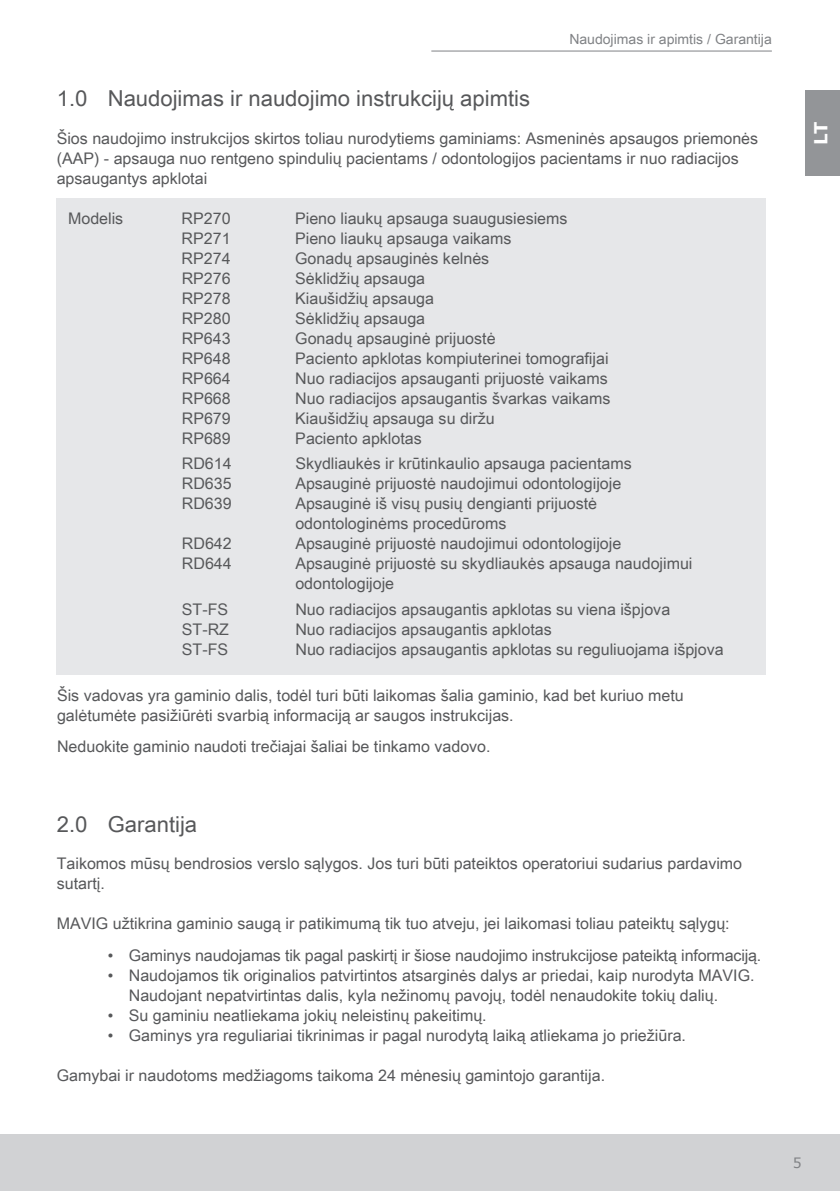
<style>
.page{position:relative;width:840px;height:1191px;background:#fff}
.page>*{position:absolute;margin:0;border:0;box-sizing:border-box;transform-origin:0 0}
.t1{font:22px "Arial Unicode MS";color:#57585a}
.t2{font:700 18px "Verdana";color:#fff}
.t3{font:16px/20px "Arial Unicode MS";color:#57585a}
.t4{font:14px "Arial Unicode MS";color:#808285}
.t5{font:14px "Verdana";color:#808285}
</style>
<div class="page">
<div style="left:0;top:1134px;width:839px;height:57px;background:#d1d2d4"></div>
<div style="left:805px;top:91px;width:34px;height:85px;background:#939598"></div>
<hr style="left:431px;top:51px;width:340px;height:1px;background:#808285">
<div style="left:57px;top:198px;width:708px;height:477px;background:#e6e7e9"></div>
<p class="t4" style="left:569px;top:29px;width:204px">Naudojimas ir apimtis / Garantija</p>
<h1 class="t1" style="left:57px;top:83px;width:474px">1.0 Naudojimas ir naudojimo instrukcijų apimtis</h1>
<p class="t3" style="left:57px;top:127px;width:702px">Šios naudojimo instrukcijos skirtos toliau nurodytiems gaminiams: Asmeninės apsaugos priemonės (AAP) - apsauga nuo rentgeno spindulių pacientams / odontologijos pacientams ir nuo radiacijos apsaugantys apklotai</p>
<p class="t3" style="left:68px;top:207px;width:57px">Modelis</p>
<p class="t3" style="left:181px;top:207px;width:50px">RP270</p>
<p class="t3" style="left:295px;top:207px;width:274px">Pieno liaukų apsauga suaugusiesiems</p>
<p class="t3" style="left:181px;top:227px;width:50px">RP271</p>
<p class="t3" style="left:295px;top:227px;width:218px">Pieno liaukų apsauga vaikams</p>
<p class="t3" style="left:181px;top:247px;width:50px">RP274</p>
<p class="t3" style="left:295px;top:247px;width:195px">Gonadų apsauginės kelnės</p>
<p class="t3" style="left:181px;top:267px;width:50px">RP276</p>
<p class="t3" style="left:295px;top:267px;width:131px">Sėklidžių apsauga</p>
<p class="t3" style="left:181px;top:287px;width:50px">RP278</p>
<p class="t3" style="left:295px;top:287px;width:140px">Kiaušidžių apsauga</p>
<p class="t3" style="left:182px;top:307px;width:50px">RP280</p>
<p class="t3" style="left:295px;top:307px;width:131px">Sėklidžių apsauga</p>
<p class="t3" style="left:182px;top:327px;width:50px">RP643</p>
<p class="t3" style="left:295px;top:327px;width:202px">Gonadų apsauginė prijuostė</p>
<p class="t3" style="left:182px;top:347px;width:50px">RP648</p>
<p class="t3" style="left:295px;top:347px;width:315px">Paciento apklotas kompiuterinei tomografijai</p>
<p class="t3" style="left:182px;top:367px;width:50px">RP664</p>
<p class="t3" style="left:295px;top:367px;width:314px">Nuo radiacijos apsauganti prijuostė vaikams</p>
<p class="t3" style="left:182px;top:387px;width:50px">RP668</p>
<p class="t3" style="left:295px;top:387px;width:316px">Nuo radiacijos apsaugantis švarkas vaikams</p>
<p class="t3" style="left:182px;top:407px;width:50px">RP679</p>
<p class="t3" style="left:295px;top:407px;width:201px">Kiaušidžių apsauga su diržu</p>
<p class="t3" style="left:182px;top:427px;width:50px">RP689</p>
<p class="t3" style="left:295px;top:427px;width:128px">Paciento apklotas</p>
<p class="t3" style="left:182px;top:453px;width:51px">RD614</p>
<p class="t3" style="left:295px;top:453px;width:338px">Skydliaukės ir krūtinkaulio apsauga pacientams</p>
<p class="t3" style="left:182px;top:473px;width:51px">RD635</p>
<p class="t3" style="left:295px;top:473px;width:327px">Apsauginė prijuostė naudojimui odontologijoje</p>
<p class="t3" style="left:182px;top:493px;width:51px">RD639</p>
<p class="t3" style="left:295px;top:493px;width:303px">Apsauginė iš visų pusių dengianti prijuostė odontologinėms procedūroms</p>
<p class="t3" style="left:182px;top:533px;width:51px">RD642</p>
<p class="t3" style="left:295px;top:533px;width:327px">Apsauginė prijuostė naudojimui odontologijoje</p>
<p class="t3" style="left:182px;top:553px;width:51px">RD644</p>
<p class="t3" style="left:295px;top:553px;width:398px">Apsauginė prijuostė su skydliaukės apsauga naudojimui odontologijoje</p>
<p class="t3" style="left:182px;top:599px;width:48px">ST-FS</p>
<p class="t3" style="left:295px;top:599px;width:376px">Nuo radiacijos apsaugantis apklotas su viena išpjova</p>
<p class="t3" style="left:182px;top:619px;width:49px">ST-RZ</p>
<p class="t3" style="left:295px;top:619px;width:258px">Nuo radiacijos apsaugantis apklotas</p>
<p class="t3" style="left:182px;top:639px;width:48px">ST-FS</p>
<p class="t3" style="left:295px;top:639px;width:429px">Nuo radiacijos apsaugantis apklotas su reguliuojama išpjova</p>
<p class="t3" style="left:57px;top:684px;width:628px">Šis vadovas yra gaminio dalis, todėl turi būti laikomas šalia gaminio, kad bet kuriuo metu galėtumėte pasižiūrėti svarbią informaciją ar saugos instrukcijas.</p>
<p class="t3" style="left:57px;top:736px;width:435px">Neduokite gaminio naudoti trečiajai šaliai be tinkamo vadovo.</p>
<h1 class="t1" style="left:57px;top:808px;width:142px">2.0 Garantija</h1>
<p class="t3" style="left:57px;top:853px;width:686px">Taikomos mūsų bendrosios verslo sąlygos. Jos turi būti pateiktos operatoriui sudarius pardavimo sutartį.</p>
<p class="t3" style="left:57px;top:913px;width:674px">MAVIG užtikrina gaminio saugą ir patikimumą tik tuo atveju, jei laikomasi toliau pateiktų sąlygų:</p>
<p class="t3" style="left:108px;top:944px;width:654px">• Gaminys naudojamas tik pagal paskirtį ir šiose naudojimo instrukcijose pateiktą informaciją.</p>
<p class="t3" style="left:129px;top:964px;width:627px;text-indent:-21px">• Naudojamos tik originalios patvirtintos atsarginės dalys ar priedai, kaip nurodyta MAVIG.<br>Naudojant nepatvirtintas dalis, kyla nežinomų pavojų, todėl nenaudokite tokių dalių.</p>
<p class="t3" style="left:108px;top:1004px;width:380px">• Su gaminiu neatliekama jokių neleistinų pakeitimų.</p>
<p class="t3" style="left:108px;top:1024px;width:579px">• Gaminys yra reguliariai tikrinimas ir pagal nurodytą laiką atliekama jo priežiūra.</p>
<p class="t3" style="left:57px;top:1064px;width:549px">Gamybai ir naudotoms medžiagoms taikoma 24 mėnesių gamintojo garantija.</p>
<p class="t2" style="left:807px;top:145px;width:25px;rotate:-90deg">LT</p>
<p class="t5" style="left:792px;top:1153px;width:10px">5</p>
</div>
